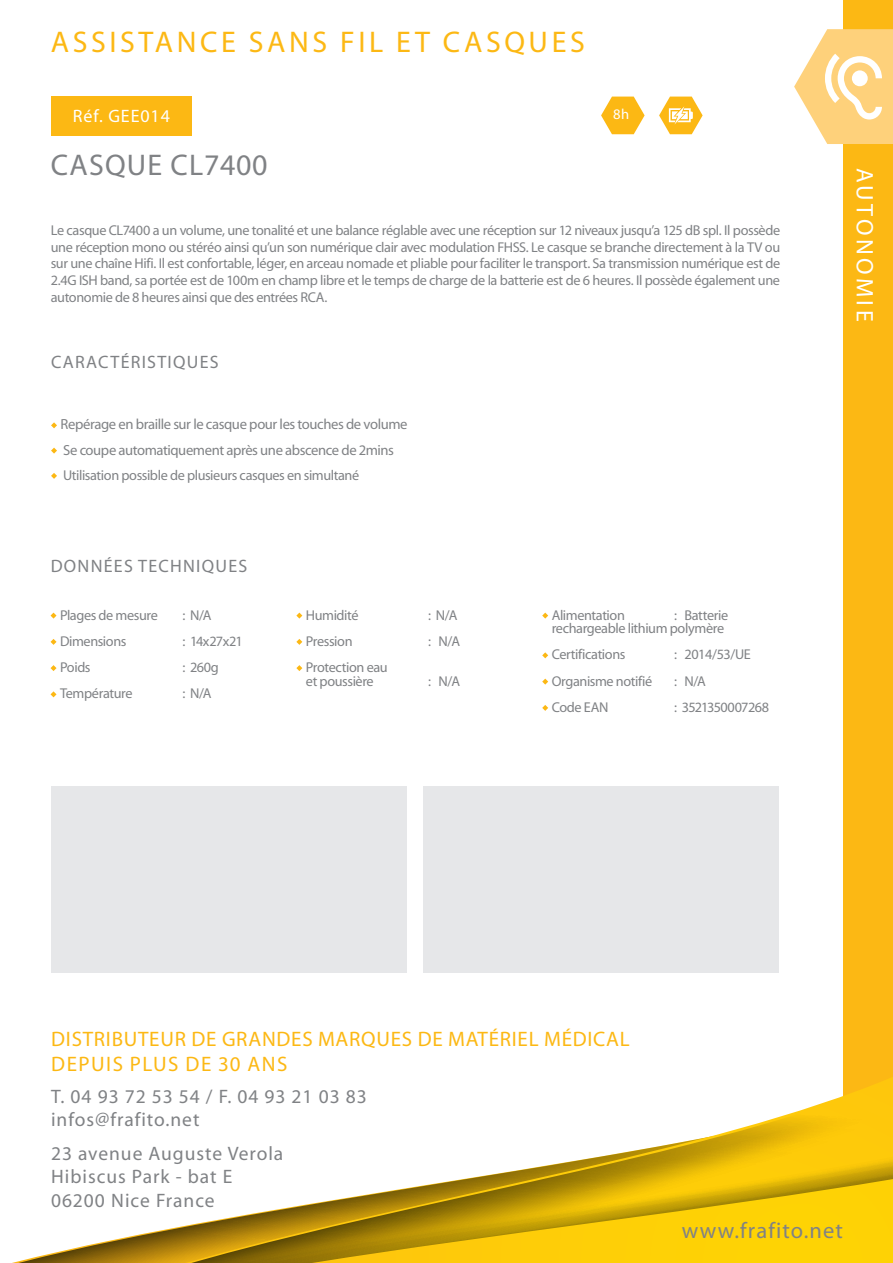
<style>
.page{position:relative;width:893px;height:1263px;background:#fff}
.page>*{position:absolute;margin:0;border:0;box-sizing:border-box;transform-origin:0 0}
.t1{font:30px "Myriad Pro";letter-spacing:.12em;color:#fcb814}
.t2{font:30px "Myriad Pro";letter-spacing:.04em;color:#808285}
.t3{font:24px "Myriad Pro";letter-spacing:.14em;color:#fff}
.t4{font:22.5px "Myriad Pro";letter-spacing:.05em;color:#808285}
.t5{font:21px/25.2px "Myriad Pro";letter-spacing:.035em;color:#fcb814}
.t6{font:19.5px/23.4px "Myriad Pro";letter-spacing:.05em;color:#808285}
.t7{font:18px "Myriad Pro";letter-spacing:.07em;color:#808285}
.t8{font:18px "Myriad Pro";letter-spacing:.05em;color:#fff}
.t9{font:14.7px/25.2px "Myriad Pro";letter-spacing:-.03em;color:#808285}
.t10{font:14.55px "Myriad Pro";color:#fff}
.t11{font:14.25px/16.8px "Myriad Pro";letter-spacing:-.03em;color:#808285}
.t12{font:14.25px "Myriad Pro";letter-spacing:-.05em;color:#808285}
</style>
<div class="page">
<div style="left:843px;top:0;width:50px;height:1263px;background:#fcb814"></div>
<svg style="left:794px;top:29px;width:99px;height:115px"></svg>
<div style="left:51px;top:97px;width:141px;height:39px;background:#fcb814"></div>
<svg style="left:51px;top:422px;width:6px;height:6px"></svg>
<svg style="left:51px;top:448px;width:6px;height:6px"></svg>
<svg style="left:51px;top:473px;width:6px;height:6px"></svg>
<svg style="left:51px;top:613px;width:6px;height:6px"></svg>
<svg style="left:51px;top:639px;width:6px;height:6px"></svg>
<svg style="left:51px;top:665px;width:6px;height:6px"></svg>
<svg style="left:51px;top:691px;width:6px;height:6px"></svg>
<svg style="left:296px;top:613px;width:6px;height:6px"></svg>
<svg style="left:296px;top:639px;width:6px;height:6px"></svg>
<svg style="left:296px;top:665px;width:6px;height:6px"></svg>
<svg style="left:542px;top:613px;width:6px;height:6px"></svg>
<svg style="left:542px;top:652px;width:6px;height:6px"></svg>
<svg style="left:542px;top:679px;width:6px;height:6px"></svg>
<svg style="left:542px;top:705px;width:6px;height:6px"></svg>
<div style="left:51px;top:787px;width:356px;height:186px;background:#e6e7e9"></div>
<div style="left:423px;top:787px;width:356px;height:186px;background:#e6e7e9"></div>
<svg style="left:12px;top:1077px;width:881px;height:186px"></svg>
<svg style="left:312px;top:1179px;width:581px;height:84px;background:#ddb50f"></svg>
<svg style="left:659px;top:97px;width:44px;height:37px"></svg>
<svg style="left:601px;top:97px;width:44px;height:37px"></svg>
<h1 class="t1" style="left:51px;top:27px;width:535px">ASSISTANCE SANS FIL ET CASQUES</h1>
<p class="t8" style="left:73px;top:107px;width:98px">Réf. GEE014</p>
<h1 class="t2" style="left:51px;top:150px;width:218px">CASQUE CL7400</h1>
<p class="t10" style="left:613px;top:107px;width:18px">8h</p>
<p class="t11" style="left:51px;top:222px;width:731px;text-align:justify">Le casque CL7400 a un volume, une tonalité et une balance réglable avec une réception sur 12 niveaux jusqu’a 125 dB spl. Il possède une réception mono ou stéréo ainsi qu’un son numérique clair avec modulation FHSS. Le casque se branche directement à la TV ou sur une chaîne Hifi. Il est confortable, léger, en arceau nomade et pliable pour faciliter le transport. Sa transmission numérique est de 2.4G ISH band, sa portée est de 100m en champ libre et le temps de charge de la batterie est de 6 heures. Il possède également une autonomie de 8 heures ainsi que des entrées RCA.</p>
<p class="t7" style="left:51px;top:353px;width:169px">CARACTÉRISTIQUES</p>
<p class="t9" style="left:61px;top:412px;width:348px">Repérage en braille sur le casque pour les touches de volume<br>Se coupe automatiquement après une abscence de 2mins</p>
<p class="t11" style="left:63px;top:467px;width:298px">Utilisation possible de plusieurs casques en simultané</p>
<p class="t7" style="left:51px;top:557px;width:198px">DONNÉES TECHNIQUES</p>
<p class="t11" style="left:60px;top:607px;width:99px">Plages de mesure</p>
<p class="t11" style="left:182px;top:607px;width:31px">: N/A</p>
<p class="t11" style="left:60px;top:633px;width:68px">Dimensions</p>
<p class="t11" style="left:182px;top:633px;width:62px">: 14x27x21</p>
<p class="t11" style="left:60px;top:659px;width:32px">Poids</p>
<p class="t11" style="left:182px;top:659px;width:38px">: 260g</p>
<p class="t11" style="left:60px;top:686px;width:74px">Température</p>
<p class="t11" style="left:182px;top:686px;width:31px">: N/A</p>
<p class="t11" style="left:306px;top:607px;width:54px">Humidité</p>
<p class="t11" style="left:428px;top:607px;width:31px">: N/A</p>
<p class="t11" style="left:306px;top:633px;width:48px">Pression</p>
<p class="t11" style="left:428px;top:633px;width:33px">: N/A</p>
<p class="t11" style="left:306px;top:661px;width:83px;line-height:13.5px">Protection eau et poussière</p>
<p class="t11" style="left:428px;top:673px;width:33px">: N/A</p>
<p class="t11" style="left:552px;top:607px;width:75px">Alimentation</p>
<p class="t11" style="left:552px;top:609px;width:178px;line-height:13.5px;text-align:right">: Batterie<br>rechargeable lithium polymère</p>
<p class="t11" style="left:552px;top:647px;width:75px">Certifications</p>
<p class="t11" style="left:674px;top:647px;width:78px">: 2014/53/UE</p>
<p class="t11" style="left:552px;top:673px;width:102px">Organisme notifié</p>
<p class="t11" style="left:674px;top:673px;width:33px">: N/A</p>
<p class="t11" style="left:552px;top:699px;width:58px">Code EAN</p>
<p class="t12" style="left:674px;top:700px;width:97px">: 3521350007268</p>
<h2 class="t3" style="left:877px;top:168px;width:155px;rotate:90deg">AUTONOMIE</h2>
<h3 class="t5" style="left:51px;top:1027px;width:580px">DISTRIBUTEUR DE GRANDES MARQUES DE MATÉRIEL MÉDICAL<br>DEPUIS PLUS DE 30 ANS</h3>
<h3 class="t6" style="left:51px;top:1085px;width:317px">T. 04 93 72 53 54 / F. 04 93 21 03 83 infos@frafito.net</h3>
<h3 class="t6" style="left:51px;top:1142px;width:234px">23 avenue Auguste Verola<br>Hibiscus Park - bat E<br>06200 Nice France</h3>
<h3 class="t4" style="left:682px;top:1219px;width:163px">www.frafito.net</h3>
</div>
